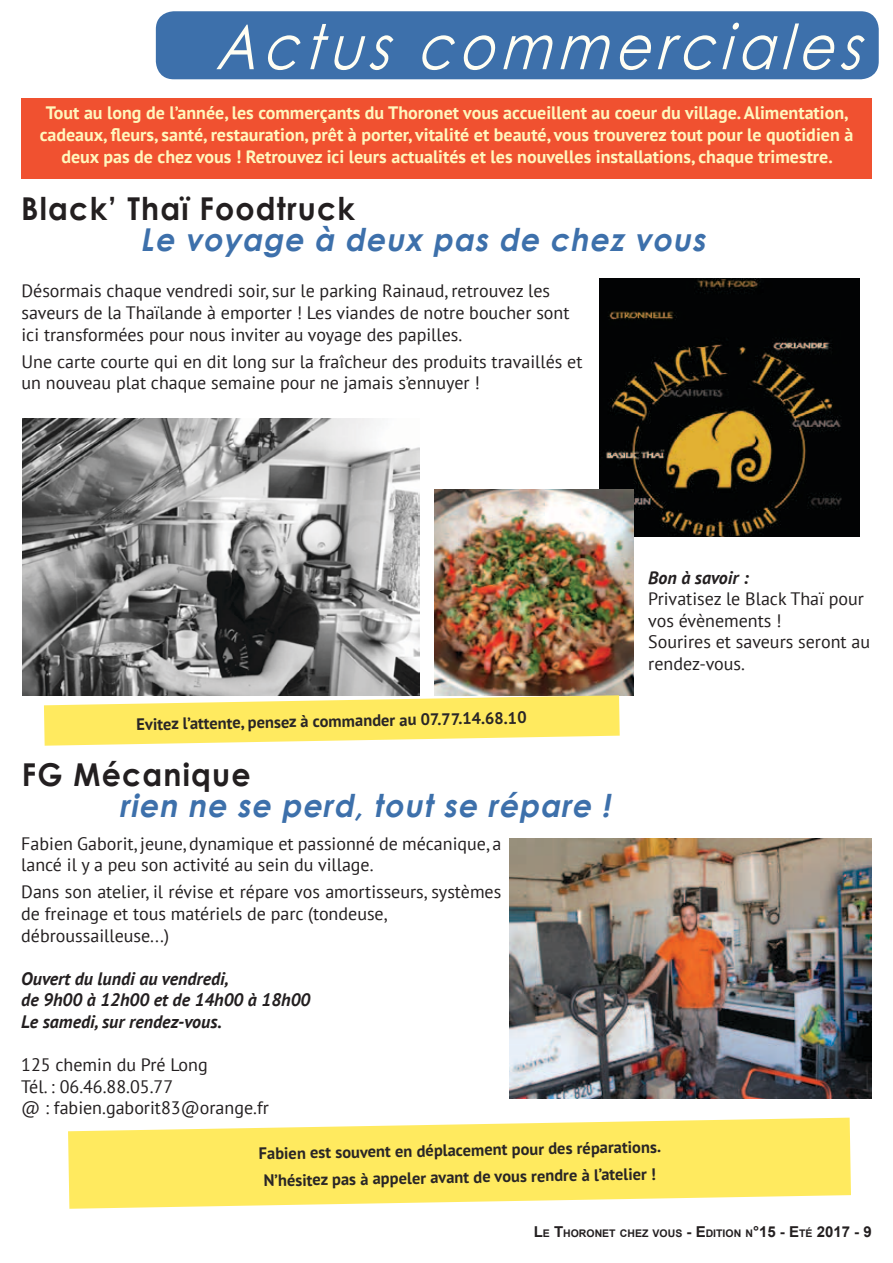
<style>
.page{position:relative;width:893px;height:1263px;background:#fff}
.page>*{position:absolute;margin:0;border:0;box-sizing:border-box;transform-origin:0 0}
.t1{font:italic 62.1px "Century Gothic";color:#fffef3;scale:.87 1}
.t2{font:italic 700 31.5px "Century Gothic";color:#3d70ab;scale:.95 1}
.t3{font:700 31.5px "Century Gothic";letter-spacing:.04em;color:#231f20;scale:.95 1}
.t4{font:18px/21.6px "PT Sans";color:#231f20}
.t5{font:700 18px/21.6px "PT Sans";color:#fff7bd;text-align:center}
.t6{font:italic 700 18px/21.6px "PT Sans";color:#231f20}
.t7{font:700 16.5px/27px "PT Sans";color:#231f20}
.t8{font:700 10.5px "Arial";color:#231f20}
.s1{font-size:15px}
</style>
<div class="page">
<div style="left:156px;top:11px;width:723px;height:68px;background:#3d70ab;border-radius:18px"></div>
<div style="left:21px;top:98px;width:851px;height:81px;background:#f05130"></div>
<img style="left:22px;top:419px;width:398px;height:276px">
<img style="left:510px;top:838px;width:362px;height:260px">
<svg style="left:68px;top:1117px;width:783px;height:92px;fill:#ffea5f"></svg>
<img style="left:600px;top:279px;width:260px;height:258px">
<img style="left:435px;top:490px;width:198px;height:206px">
<svg style="left:44px;top:695px;width:576px;height:51px"></svg>
<h1 class="t1" style="left:215px;top:9px;width:765px">Actus commerciales</h1>
<p class="t5" style="left:40px;top:102px;width:815px">Tout au long de l’année, les commerçants du Thoronet vous accueillent au coeur du village. Alimentation, cadeaux, fleurs, santé, restauration, prêt à porter, vitalité et beauté, vous trouverez tout pour le quotidien à deux pas de chez vous ! Retrouvez ici leurs actualités et les nouvelles installations, chaque trimestre.</p>
<h2 class="t3" style="left:21px;top:188px;width:353px">Black’ Thaï Foodtruck</h2>
<h2 class="t2" style="left:140px;top:220px;width:603px">Le voyage à deux pas de chez vous</h2>
<p class="t4" style="left:21px;top:280px;width:550px">Désormais chaque vendredi soir, sur le parking Rainaud, retrouvez les saveurs de la Thaïlande à emporter ! Les viandes de notre boucher sont ici transformées pour nous inviter au voyage des papilles.</p>
<p class="t4" style="left:21px;top:350px;width:562px">Une carte courte qui en dit long sur la fraîcheur des produits travaillés et un nouveau plat chaque semaine pour ne jamais s’ennuyer !</p>
<p class="t7" style="left:136px;top:710px;width:392px;rotate:-1deg">Evitez l’attente, pensez à commander au 07.77.14.68.10</p>
<h2 class="t3" style="left:22px;top:755px;width:242px">FG Mécanique</h2>
<h2 class="t2" style="left:119px;top:786px;width:525px">rien ne se perd, tout se répare !</h2>
<p class="t4" style="left:21px;top:832px;width:482px">Fabien Gaborit, jeune, dynamique et passionné de mécanique, a lancé il y a peu son activité au sein du village.</p>
<p class="t4" style="left:21px;top:881px;width:482px">Dans son atelier, il révise et répare vos amortisseurs, systèmes de freinage et tous matériels de parc (tondeuse, débroussailleuse...)</p>
<p class="t6" style="left:21px;top:967px;width:291px">Ouvert du lundi au vendredi,<br>de 9h00 à 12h00 et de 14h00 à 18h00<br>Le samedi, sur rendez-vous.</p>
<p class="t4" style="left:21px;top:1054px;width:249px">125 chemin du Pré Long<br>Tél. : 06.46.88.05.77<br>@ : fabien.gaborit83@orange.fr</p>
<p class="t6" style="left:648px;top:566px;width:102px">Bon à savoir :</p>
<p class="t4" style="left:648px;top:588px;width:223px">Privatisez le Black Thaï pour vos évènements !<br>Sourires et saveurs seront au rendez-vous.</p>
<p class="t7" style="left:258px;top:1140px;width:404px;rotate:-1deg">Fabien est souvent en déplacement pour des réparations.<br>N’hésitez pas à appeler avant de vous rendre à l’atelier !</p>
<p class="t8" style="left:534px;top:1226px;width:339px"><span class="s1">L</span>E <span class="s1">T</span>HORONET CHEZ VOUS <span class="s1">- E</span>DITION N<span class="s1">°15 - E</span>TÉ <span class="s1">2017 - 9</span></p>
</div>
